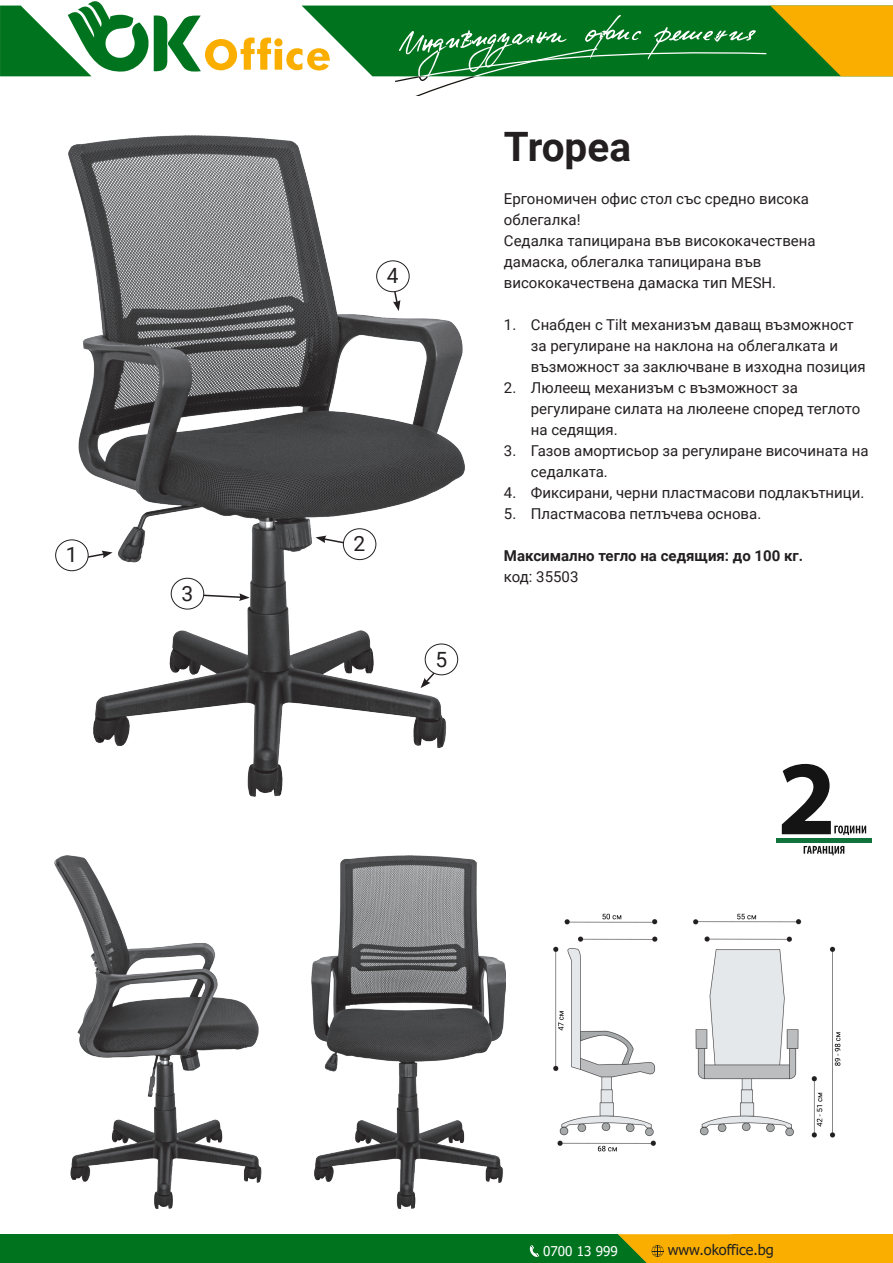
<style>
.page{position:relative;width:893px;height:1263px;background:#fff}
.page>*{position:absolute;margin:0;border:0;box-sizing:border-box;transform-origin:0 0}
.t1{font:700 40.5px "Roboto";color:#231f20}
.t2{font:21px "Roboto";color:#231f20}
.t3{font:15px/21px "Roboto";color:#231f20}
.t4{font:700 15px "Roboto";color:#231f20}
.t5{font:14.55px "Tahoma";color:#222221}
.t6{font:13.5px "Tahoma";color:#fff}
</style>
<div class="page">
<svg style="left:0;top:6px;width:395px;height:70px;fill:#00731e"></svg>
<svg style="left:68px;top:1px;width:262px;height:71px"></svg>
<svg style="left:395px;top:6px;width:498px;height:90px"></svg>
<div style="left:733px;top:1234px;width:160px;height:29px;background:#faaf00"></div>
<svg style="left:0;top:1234px;width:733px;height:29px;background:#227b1a"></svg>
<img style="left:68px;top:136px;width:397px;height:661px">
<div style="left:56px;top:540px;width:32px;height:31px;background:#fff;border-radius:50%"></div>
<div style="left:55px;top:539px;width:34px;height:32px;border:1px solid #231f20;border-radius:50%"></div>
<div style="left:171px;top:578px;width:33px;height:31px;background:#fff;border-radius:50%"></div>
<div style="left:171px;top:578px;width:33px;height:31px;border:1px solid #231f20;border-radius:50%"></div>
<div style="left:377px;top:261px;width:32px;height:31px;background:#fff;border-radius:50%"></div>
<div style="left:376px;top:260px;width:34px;height:32px;border:1px solid #231f20;border-radius:50%"></div>
<div style="left:425px;top:644px;width:33px;height:31px;background:#fff;border-radius:50%"></div>
<div style="left:425px;top:644px;width:33px;height:31px;border:1px solid #231f20;border-radius:50%"></div>
<div style="left:343px;top:529px;width:33px;height:31px;background:#fff;border-radius:50%"></div>
<div style="left:343px;top:528px;width:33px;height:32px;border:1px solid #231f20;border-radius:50%"></div>
<svg style="left:202px;top:593px;width:48px;height:8px"></svg>
<svg style="left:87px;top:551px;width:26px;height:8px"></svg>
<svg style="left:421px;top:671px;width:15px;height:17px"></svg>
<svg style="left:315px;top:536px;width:30px;height:8px"></svg>
<svg style="left:393px;top:290px;width:7px;height:21px"></svg>
<img style="left:54px;top:855px;width:208px;height:354px">
<img style="left:312px;top:855px;width:194px;height:354px">
<img style="left:553px;top:913px;width:288px;height:239px">
<div style="left:776px;top:838px;width:96px;height:5px;background:#10733b"></div>
<svg style="left:804px;top:846px;width:40px;height:9px"></svg>
<svg style="left:782px;top:764px;width:84px;height:71px"></svg>
<p class="t2" style="left:66px;top:540px;width:13px">1</p>
<p class="t2" style="left:181px;top:579px;width:13px">3</p>
<p class="t2" style="left:387px;top:261px;width:13px">4</p>
<p class="t2" style="left:354px;top:529px;width:13px">2</p>
<p class="t2" style="left:435px;top:644px;width:13px">5</p>
<p class="t1" style="left:504px;top:118px;width:129px">Tropea</p>
<p class="t3" style="left:504px;top:187px;width:307px">Ергономичен офис стол със средно висока облегалка!</p>
<p class="t3" style="left:504px;top:229px;width:313px">Седалка тапицирана във висококачествена дамаска, облегалка тапицирана във висококачествена дамаска тип MESH.</p>
<p class="t3" style="left:531px;top:313px;width:336px;text-indent:-27px">1. Снабден с Tilt механизъм даващ възможност за регулиране на наклона на облегалката и възможност за заключване в изходна позиция</p>
<p class="t3" style="left:531px;top:376px;width:331px;text-indent:-27px">2. Люлеещ механизъм с възможност за регулиране силата на люлеене според теглото на седящия.</p>
<p class="t3" style="left:531px;top:439px;width:339px;text-indent:-27px">3. Газов амортисьор за регулиране височината на седалката.</p>
<p class="t3" style="left:504px;top:481px;width:362px">4. Фиксирани, черни пластмасови подлакътници.</p>
<p class="t3" style="left:504px;top:502px;width:259px">5. Пластмасова петлъчева основа.</p>
<p class="t4" style="left:504px;top:545px;width:301px">Максимално тегло на седящия: до 100 кг.</p>
<p class="t3" style="left:504px;top:565px;width:76px">код: 35503</p>
<p class="t6" style="left:543px;top:1242px;width:76px">0700 13 999</p>
<p class="t5" style="left:668px;top:1240px;width:108px">www.okoffice.bg</p>
</div>
